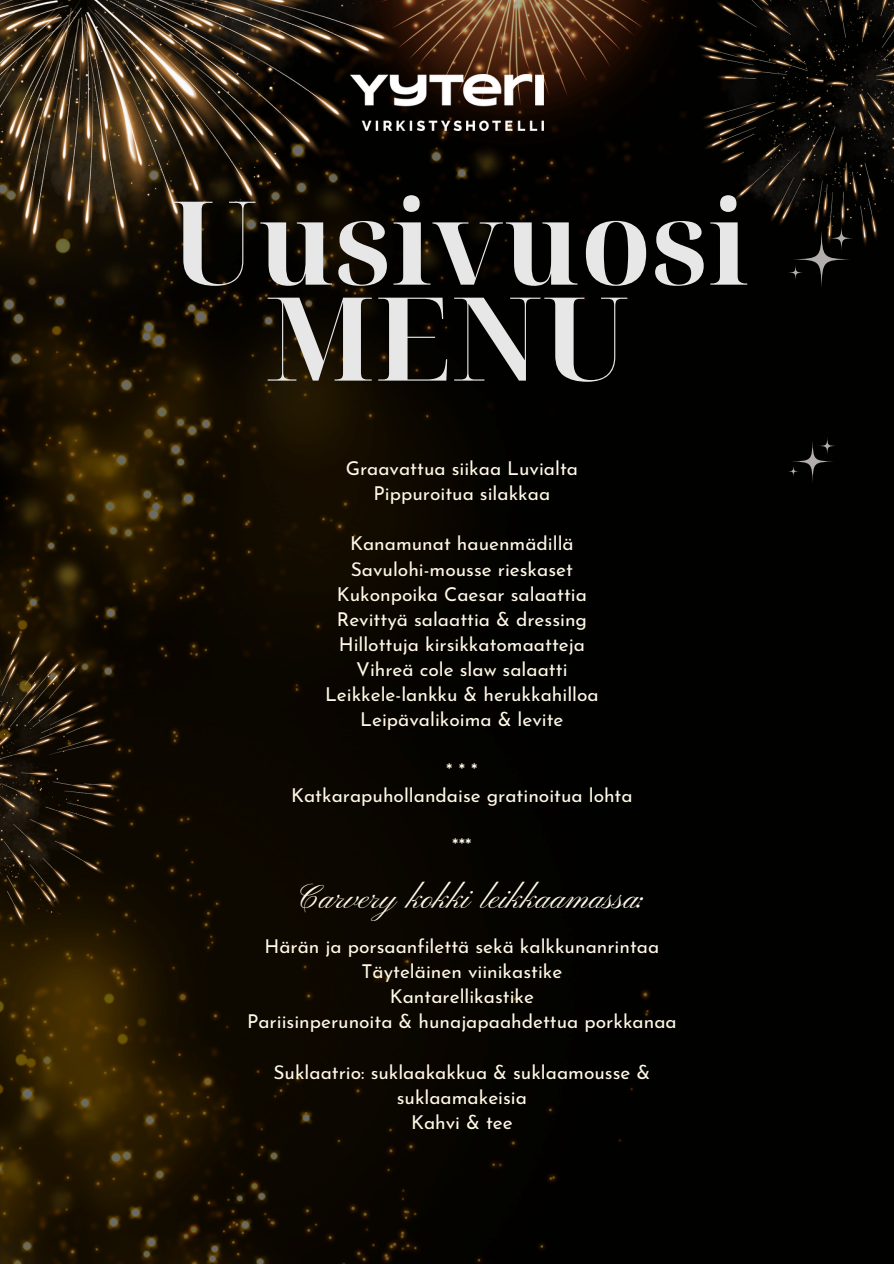
<style>
.page{position:relative;width:894px;height:1264px;background:#fff}
.page>*{position:absolute;margin:0;border:0;box-sizing:border-box;transform-origin:0 0}
.t1{font:700 116.1px/95.8px "Noto Serif Display";color:#e7e7e7;text-align:center}
.t2{font:33.75px "Pinyon Script";color:#fff8e7}
.t3{font:19.05px/25.2px "Josefin Sans";color:#fff8e7;text-align:center}
</style>
<div class="page">
<img style="left:0;top:162px;width:893px;height:1101px">
<img style="left:0;top:0;width:431px;height:256px">
<img style="left:694px;top:0;width:199px;height:249px">
<img style="left:0;top:616px;width:122px;height:324px">
<svg style="left:791px;top:440px;width:42px;height:42px"></svg>
<svg style="left:787px;top:465px;width:12px;height:12px"></svg>
<svg style="left:817px;top:436px;width:19px;height:19px"></svg>
<img style="left:318px;top:0;width:390px;height:162px">
<svg style="left:792px;top:230px;width:58px;height:58px;background:#161514"></svg>
<svg style="left:787px;top:264px;width:16px;height:17px"></svg>
<svg style="left:828px;top:225px;width:25px;height:26px"></svg>
<img style="left:350px;top:75px;width:193px;height:56px">
<p class="t1" style="left:170px;top:192px;width:580px">Uusivuosi<br>MENU</p>
<p class="t3" style="left:345px;top:457px;width:234px">Graavattua siikaa Luvialta</p>
<p class="t3" style="left:373px;top:482px;width:178px">Pippuroitua silakkaa</p>
<p class="t3" style="left:350px;top:533px;width:225px">Kanamunat hauenmädillä</p>
<p class="t3" style="left:351px;top:558px;width:223px">Savulohi-mousse rieskaset</p>
<p class="t3" style="left:337px;top:583px;width:251px">Kukonpoika Caesar salaattia</p>
<p class="t3" style="left:336px;top:608px;width:252px">Revittyä salaattia &amp; dressing</p>
<p class="t3" style="left:339px;top:633px;width:248px">Hillottuja kirsikkatomaatteja</p>
<p class="t3" style="left:356px;top:658px;width:213px">Vihreä cole slaw salaatti</p>
<p class="t3" style="left:325px;top:684px;width:275px">Leikkele-lankku &amp; herukkahilloa</p>
<p class="t3" style="left:360px;top:709px;width:205px">Leipävalikoima &amp; levite</p>
<p class="t3" style="left:446px;top:759px;width:33px">***</p>
<p class="t3" style="left:291px;top:784px;width:343px">Katkarapuhollandaise gratinoitua lohta</p>
<p class="t3" style="left:452px;top:834px;width:21px">***</p>
<p class="t2" style="left:298px;top:878px;width:355px">Carvery kokki leikkaamassa:</p>
<p class="t3" style="left:264px;top:935px;width:396px">Härän ja porsaanfilettä sekä kalkkunanrintaa</p>
<p class="t3" style="left:361px;top:960px;width:202px">Täyteläinen viinikastike</p>
<p class="t3" style="left:389px;top:985px;width:146px">Kantarellikastike</p>
<p class="t3" style="left:247px;top:1011px;width:431px">Pariisinperunoita &amp; hunajapaahdettua porkkanaa</p>
<p class="t3" style="left:273px;top:1061px;width:378px">Suklaatrio: suklaakakkua &amp; suklaamousse &amp; suklaamakeisia</p>
<p class="t3" style="left:411px;top:1111px;width:103px">Kahvi &amp; tee</p>
</div>
